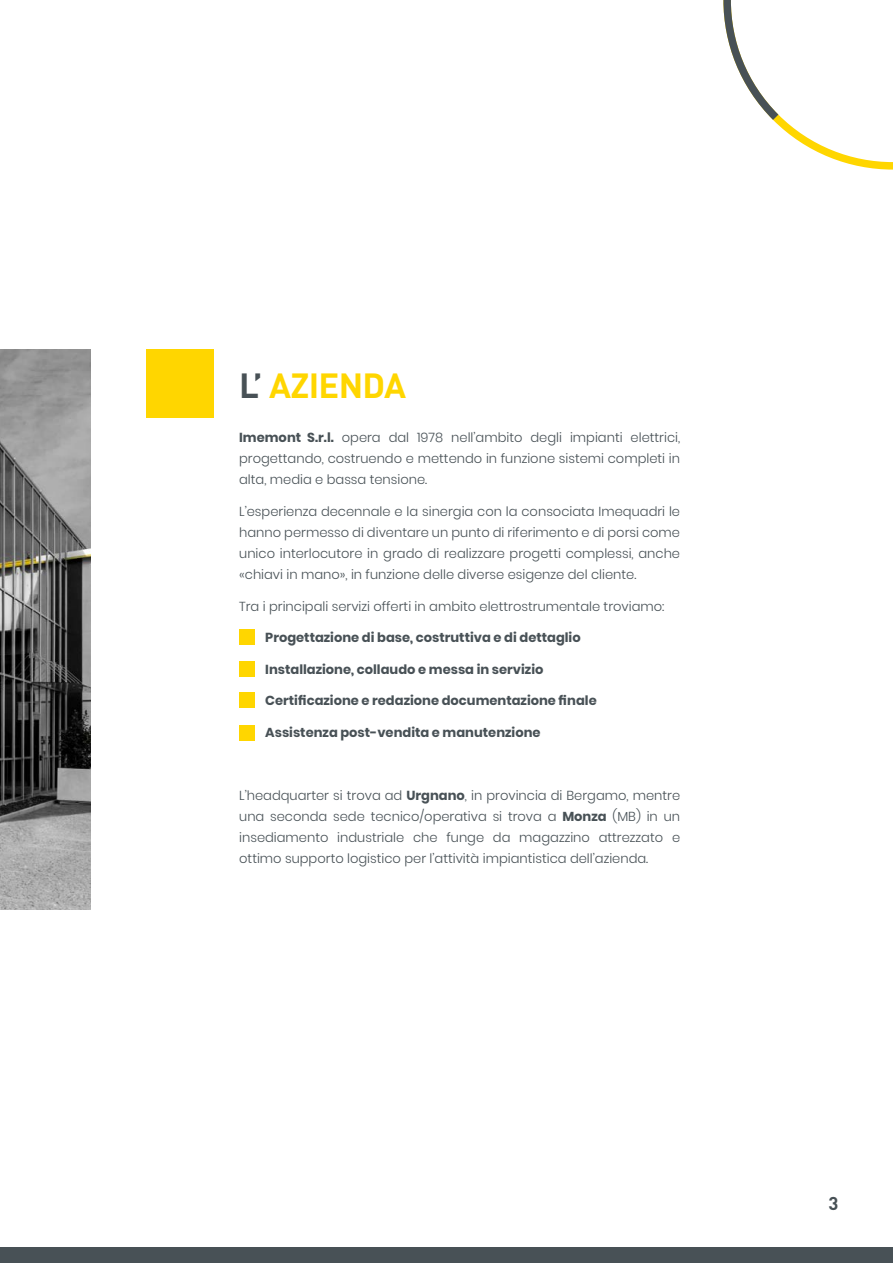
<style>
.page{position:relative;width:893px;height:1263px;background:#fff}
.page>*{position:absolute;margin:0;border:0;box-sizing:border-box;transform-origin:0 0}
.t1{font:700 34.5px "DIN";letter-spacing:-.02em;color:#ffd600}
.t2{font:700 18.3px "DIN";color:#485156}
.t3{font:300 13.05px/21px "Poppins";color:#485156;text-align:justify}
.t4{font:700 13.05px "Poppins";color:#485156}
.s1{color:#485156}
.s2{font-weight:700}
</style>
<div class="page">
<div style="left:147px;top:349px;width:67px;height:68px;background:#ffd600"></div>
<div style="left:240px;top:629px;width:15px;height:16px;background:#ffd600"></div>
<div style="left:240px;top:661px;width:15px;height:15px;background:#ffd600"></div>
<div style="left:240px;top:692px;width:15px;height:16px;background:#ffd600"></div>
<div style="left:240px;top:725px;width:15px;height:16px;background:#ffd600"></div>
<svg style="left:723px;top:0;width:170px;height:170px"></svg>
<img style="left:0;top:349px;width:90px;height:560px">
<div style="left:0;top:1247px;width:893px;height:16px;background:#485156"></div>
<h1 class="t1" style="left:239px;top:363px;width:169px"><span class="s1">L’</span> AZIENDA</h1>
<p class="t3" style="left:239px;top:427px;width:442px"><span class="s2">Imemont S.r.l.</span> opera dal 1978 nell’ambito degli impianti elettrici, progettando, costruendo e mettendo in funzione sistemi completi in alta, media e bassa tensione.</p>
<p class="t3" style="left:239px;top:501px;width:442px">L’esperienza decennale e la sinergia con la consociata Imequadri le hanno permesso di diventare un punto di riferimento e di porsi come unico interlocutore in grado di realizzare progetti complessi, anche «chiavi in mano», in funzione delle diverse esigenze del cliente.</p>
<p class="t3" style="left:239px;top:595px;width:427px">Tra i principali servizi offerti in ambito elettrostrumentale troviamo:</p>
<p class="t4" style="left:265px;top:630px;width:317px">Progettazione di base, costruttiva e di dettaglio</p>
<p class="t4" style="left:265px;top:662px;width:280px">Installazione, collaudo e messa in servizio</p>
<p class="t4" style="left:265px;top:693px;width:333px">Certificazione e redazione documentazione finale</p>
<p class="t4" style="left:265px;top:725px;width:277px">Assistenza post-vendita e manutenzione</p>
<p class="t3" style="left:239px;top:785px;width:442px">L’headquarter si trova ad <span class="s2">Urgnano</span>, in provincia di Bergamo, mentre una seconda sede tecnico/operativa si trova a <span class="s2">Monza</span> (MB) in un insediamento industriale che funge da magazzino attrezzato e ottimo supporto logistico per l’attività impiantistica dell’azienda.</p>
<h2 class="t2" style="left:828px;top:1191px;width:11px">3</h2>
</div>
